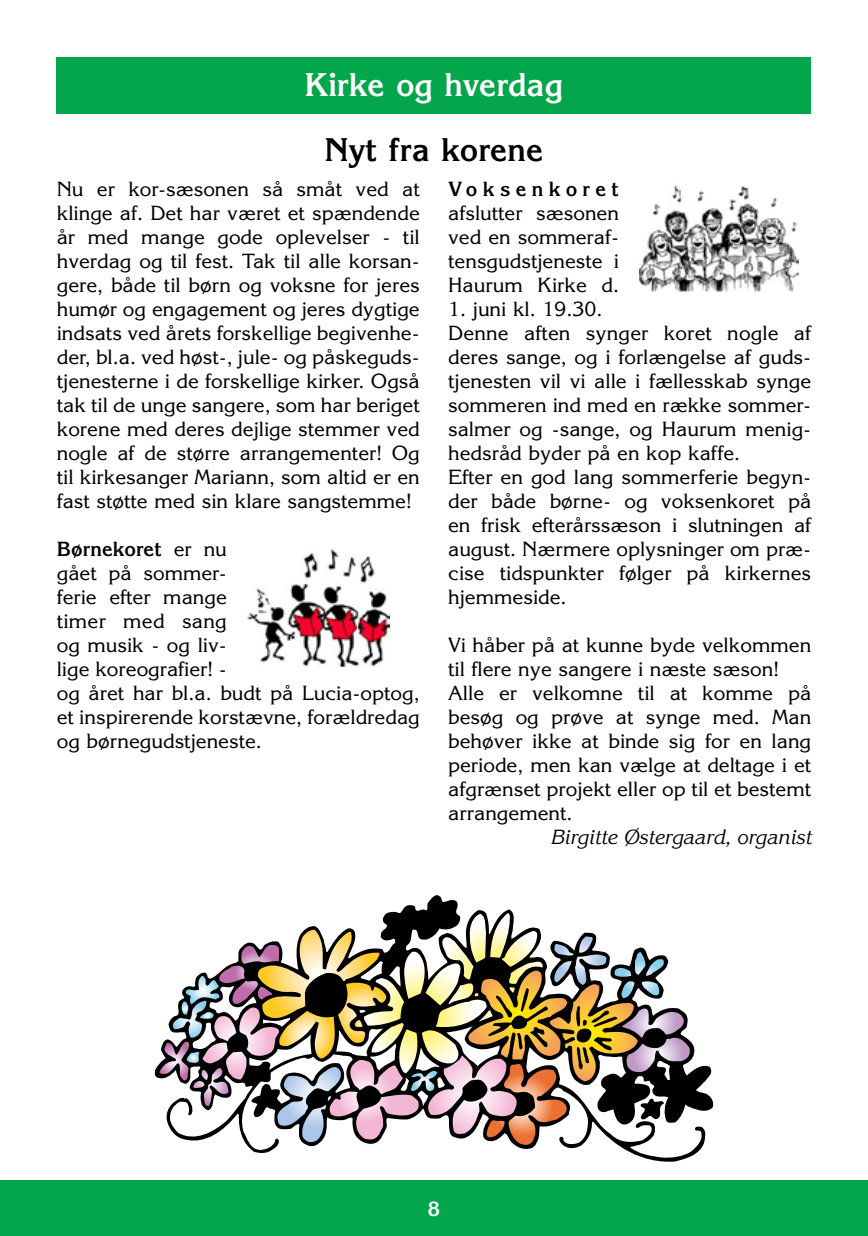
<style>
.page{position:relative;width:868px;height:1236px;background:#fff}
.page>*{position:absolute;margin:0;border:0;box-sizing:border-box;transform-origin:0 0}
.t1{font:700 32px "Korinna";color:#fff}
.t2{font:700 32px "Korinna";color:#000}
.t3{font:20px/24px "Korinna";color:#000}
.t4{font:italic 20px "Korinna";color:#000}
.t5{font:700 20px "Korinna";letter-spacing:.265em;color:#000}
.t6{font:700 20px "Korinna";color:#fff}
.t7{font:700 18.8px "Verdana";color:#000}
.s1{font-weight:700}
</style>
<div class="page">
<div style="left:0;top:1180px;width:867px;height:56px;background:#04a64b"></div>
<div style="left:57px;top:57px;width:754px;height:56px;background:#04a64b"></div>
<svg style="left:155px;top:895px;width:558px;height:267px"></svg>
<svg style="left:158px;top:913px;width:532px;height:233px"></svg>
<img style="left:248px;top:549px;width:141px;height:117px">
<img style="left:639px;top:185px;width:159px;height:107px">
<h1 class="t1" style="left:305px;top:65px;width:260px">Kirke og hverdag</h1>
<h1 class="t2" style="left:324px;top:129px;width:220px">Nyt fra korene</h1>
<p class="t3" style="left:57px;top:177px;width:364px;text-align:justify">Nu er kor-sæsonen så småt ved at klinge af. Det har været et spændende år med mange gode oplevelser - til hverdag og til fest. Tak til alle korsan&shy;gere, både til børn og voksne for jeres humør og engagement og jeres dygtige indsats ved årets forskellige begivenhe&shy;der, bl.a. ved høst-, jule- og påskeguds&shy;tjenesterne i de forskellige kirker. Også tak til de unge sangere, som har beriget korene med deres dejlige stemmer ved nogle af de større arrangementer! Og til kirkesanger Mariann, som altid er en fast støtte med sin klare sangstemme!</p>
<p class="t3" style="left:57px;top:537px;width:364px"><span class="s1">Børnekoret</span> er nu<br>gået på sommer-<br>ferie efter mange<br>timer med sang<br>og musik - og liv-<br>lige koreografier! -<br>og året har bl.a. budt på Lucia-optog, et inspirerende korstævne, forældredag og børnegudstjeneste.</p>
<p class="t5" style="left:448px;top:177px;width:172px">Voksenkoret</p>
<p class="t3" style="left:448px;top:201px;width:172px;text-align:justify">afslutter sæsonen ved en sommeraf&shy;tensgudstjeneste i Haurum Kirke d.</p>
<p class="t3" style="left:448px;top:297px;width:364px">1. juni kl. 19.30.<br>Denne aften synger koret nogle af deres sange, og i forlængelse af guds&shy;tjenesten vil vi alle i fællesskab synge sommeren ind med en række sommer&shy;salmer og -sange, og Haurum menig&shy;hedsråd byder på en kop kaffe.<br>Efter en god lang sommerferie begyn&shy;der både børne- og voksenkoret på en frisk efterårssæson i slutningen af august. Nærmere oplysninger om præ&shy;cise tidspunkter følger på kirkernes hjemmeside.</p>
<p class="t3" style="left:448px;top:633px;width:364px">Vi håber på at kunne byde velkommen til flere nye sangere i næste sæson!<br>Alle er velkomne til at komme på besøg og prøve at synge med. Man behøver ikke at binde sig for en lang periode, men kan vælge at deltage i et afgrænset projekt eller op til et bestemt arrangement.</p>
<p class="t4" style="left:550px;top:826px;width:262px">Birgitte Østergaard, organist</p>
<p class="t7" style="left:248px;top:704px;width:114px">Voksenkor</p>
<p class="t6" style="left:427px;top:1196px;width:14px">8</p>
</div>
